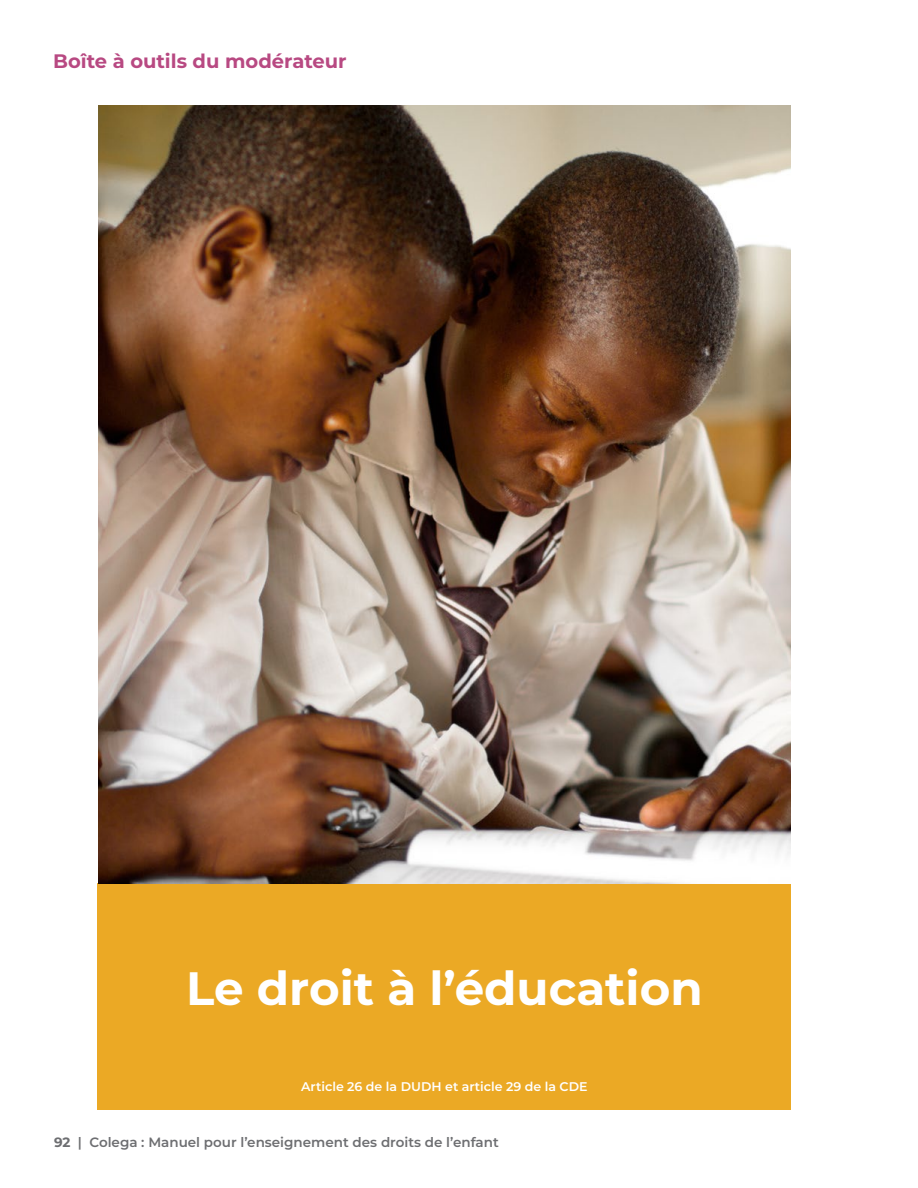
<style>
.page{position:relative;width:918px;height:1188px;background:#fff}
.page>*{position:absolute;margin:0;border:0;box-sizing:border-box;transform-origin:0 0}
.t1{font:700 46.8px "Montserrat";color:#fff}
.t2{font:700 19.5px "Montserrat";color:#b84982}
.t3{font:600 13.5px "Montserrat";color:#6d6e71}
.t4{font:600 12.6px "Montserrat";color:#fff}
.s1{font-weight:700}
</style>
<div class="page">
<div style="left:98px;top:883px;width:693px;height:227px;background:#eba925"></div>
<img style="left:98px;top:106px;width:693px;height:777px">
<h2 class="t2" style="left:53px;top:47px;width:295px">Boîte à outils du modérateur</h2>
<h1 class="t1" style="left:186px;top:955px;width:518px">Le droit à l’éducation</h1>
<p class="t4" style="left:301px;top:1077px;width:288px">Article 26 de la DUDH et article 29 de la CDE</p>
<p class="t3" style="left:54px;top:1133px;width:446px"><span class="s1">92</span> | Colega : Manuel pour l’enseignement des droits de l’enfant</p>
</div>
